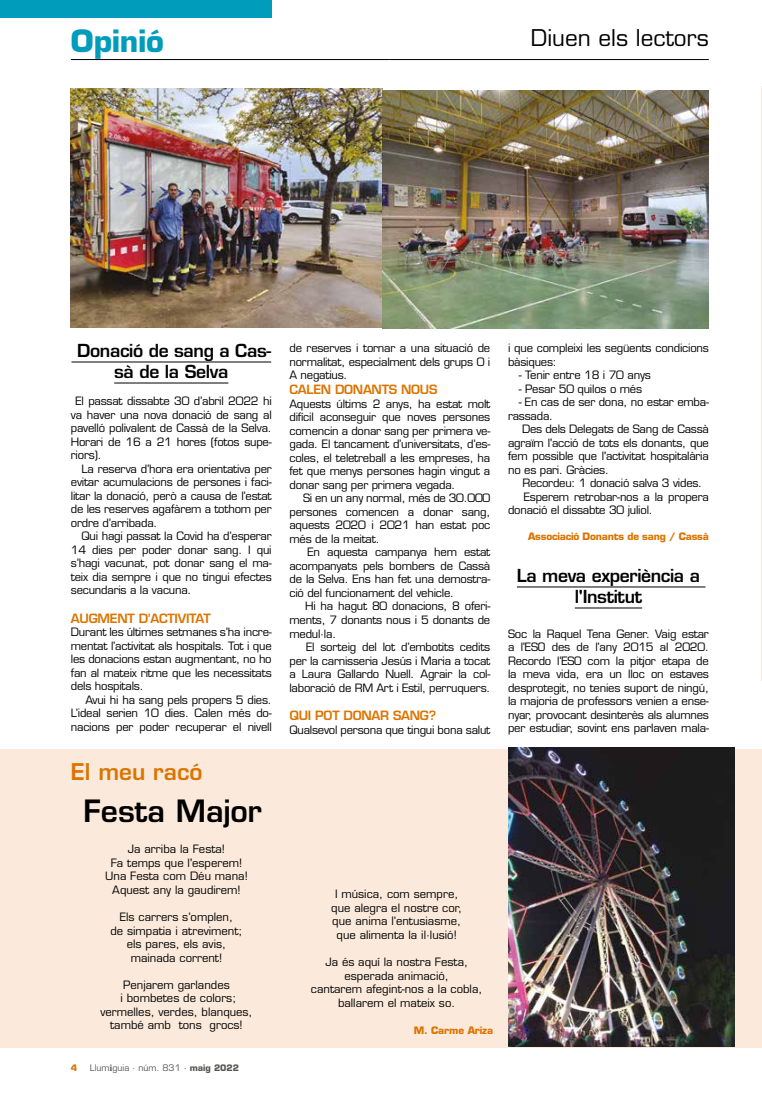
<style>
.page{position:relative;width:762px;height:1117px;background:#fff}
.page>*{position:absolute;margin:0;border:0;box-sizing:border-box;transform-origin:0 0}
.t1{font:600 30px "Eurostile LT Std";color:#000}
.t2{font:700 30px "Eurostile LT Std";color:#009cbc}
.t3{font:22.5px "Eurostile LT Std";color:#000}
.t4{font:600 22.5px "Eurostile LT Std";color:#db7400}
.t5{font:600 17.5px/21px "Eurostile LT Std";letter-spacing:-.02em;color:#000;text-align:center}
.t6{font:600 12.5px "Eurostile LT Std";letter-spacing:-.02em;color:#db7400}
.t7{font:11.25px/13.5px "Eurostile LT Std";letter-spacing:-.02em;color:#000;text-align:justify}
.t8{font:11.25px/13.5px "Eurostile LT Std";color:#000;text-align:center}
.t9{font:700 10px "Eurostile LT Std";letter-spacing:-.02em;color:#db7400}
.t10{font:8.75px "Eurostile LT Std";color:#575756}
.t11{font:700 8.75px "Eurostile LT Std";color:#db7400}
.s1{font-family:"Minion Pro";font-weight:700;font-size:10px}
.s2{font-weight:700}
</style>
<div class="page">
<div style="left:0;top:0;width:272px;height:18px;background:#009cbc"></div>
<hr style="left:71px;top:59px;width:319px;height:1px;background:#000">
<hr style="left:390px;top:59px;width:319px;height:1px;background:#000">
<hr style="left:71px;top:361px;width:200px;height:1px;background:#000">
<hr style="left:114px;top:382px;width:114px;height:1px;background:#000">
<hr style="left:517px;top:586px;width:188px;height:1px;background:#000">
<hr style="left:575px;top:607px;width:67px;height:1px;background:#000">
<img style="left:71px;top:89px;width:311px;height:238px">
<img style="left:382px;top:91px;width:327px;height:237px">
<hr style="left:761px;top:86px;width:1px;height:594px;background:#fbeadb">
<div style="left:0;top:748px;width:762px;height:299px;background:#fbeadb"></div>
<img style="left:508px;top:747px;width:227px;height:298px">
<h1 class="t2" style="left:71px;top:22px;width:95px">Opinió</h1>
<h2 class="t3" style="left:531px;top:24px;width:179px">Diuen els lectors</h2>
<h3 class="t5" style="left:77px;top:340px;width:195px">Donació de sang a Cas&shy;sà de la Selva</h3>
<p class="t7" style="left:71px;top:394px;width:202px;text-indent:5px">El passat dissabte 30 d’abril 2022 hi va haver una nova donació de sang al pavelló polivalent de Cassà de la Selva.<br>Horari de 16 a 21 hores (fotos supe&shy;riors).</p>
<p class="t7" style="left:71px;top:461px;width:202px;text-indent:11px">La reserva d’hora era orientativa per evitar acumulacions de persones i faci&shy;litar la donació, però a causa de l’estat de les reserves agafàrem a tothom per ordre d’arribada.</p>
<p class="t7" style="left:71px;top:529px;width:202px;text-indent:11px">Qui hagi passat la Covid ha d’esperar 14 dies per poder donar sang. I qui s’hagi vacunat, pot donar sang el ma&shy;teix dia sempre i que no tingui efectes secundaris a la vacuna.</p>
<p class="t6" style="left:71px;top:610px;width:141px">AUGMENT D’ACTIVITAT</p>
<p class="t7" style="left:71px;top:625px;width:202px">Durant les últimes setmanes s’ha incre&shy;mentat l’activitat als hospitals. Tot i que les donacions estan augmentant, no ho fan al mateix ritme que les necessitats dels hospitals.</p>
<p class="t7" style="left:71px;top:692px;width:202px;text-indent:15px">Avui hi ha sang pels propers 5 dies.<br>L’ideal serien 10 dies. Calen més do&shy;nacions per poder recuperar el nivell</p>
<h2 class="t4" style="left:71px;top:757px;width:133px">El meu racó</h2>
<h1 class="t1" style="left:84px;top:792px;width:180px">Festa Major</h1>
<p class="t8" style="left:105px;top:842px;width:144px">Ja arriba la Festa!<br>Fa temps que l'esperem!<br>Una Festa com Déu mana!<br>Aquest any la gaudirem!</p>
<p class="t8" style="left:110px;top:909px;width:134px">Els carrers s’omplen,<br>de simpatia i atreviment; els pares, els avis, mainada corrent!</p>
<p class="t8" style="left:100px;top:977px;width:154px">Penjarem garlandes<br>i bombetes de colors; vermelles, verdes, blanques, també amb tons grocs!</p>
<p class="t11" style="left:71px;top:1062px;width:8px">4</p>
<p class="t10" style="left:90px;top:1062px;width:151px">Llum<span class="s1">i</span>guia · núm. 831 · <span class="s2">maig 2022</span></p>
<p class="t7" style="left:289px;top:341px;width:202px">de reserves i tornar a una situació de normalitat, especialment dels grups 0 i A negatius.</p>
<p class="t6" style="left:289px;top:382px;width:150px">CALEN DONANTS NOUS</p>
<p class="t7" style="left:289px;top:397px;width:202px">Aquests últims 2 anys, ha estat molt difícil aconseguir que noves persones comencin a donar sang per primera ve&shy;gada. El tancament d’universitats, d’es&shy;coles, el teletreball a les empreses, ha fet que menys persones hagin vingut a donar sang per primera vegada.</p>
<p class="t7" style="left:289px;top:491px;width:202px;text-indent:14px">Si en un any normal, més de 30.000 persones comencen a donar sang, aquests 2020 i 2021 han estat poc més de la meitat.</p>
<p class="t7" style="left:289px;top:545px;width:202px;text-indent:18px">En aquesta campanya hem estat acompanyats pels bombers de Cassà de la Selva. Ens han fet una demostra&shy;ció del funcionament del vehicle.</p>
<p class="t7" style="left:289px;top:599px;width:202px;text-indent:16px">Hi ha hagut 80 donacions, 8 oferi&shy;ments, 7 donants nous i 5 donants de medul·la.</p>
<p class="t7" style="left:289px;top:640px;width:202px;text-indent:17px">El sorteig del lot d’embotits cedits per la carnisseria Jesús i Maria a tocat a Laura Gallardo Nuell. Agrair la col· laboració de RM Art i Estil, perruquers.</p>
<p class="t6" style="left:289px;top:707px;width:148px">QUI POT DONAR SANG?</p>
<p class="t7" style="left:289px;top:722px;width:202px">Qualsevol persona que tingui bona salut</p>
<p class="t7" style="left:508px;top:341px;width:202px">i que compleixi les següents condicions bàsiques:</p>
<p class="t7" style="left:519px;top:368px;width:134px">- Tenir entre 18 i 70 anys</p>
<p class="t7" style="left:519px;top:382px;width:125px">- Pesar 50 quilos o més</p>
<p class="t7" style="left:508px;top:395px;width:202px;text-indent:11px">- En cas de ser dona, no estar emba&shy;rassada.</p>
<p class="t7" style="left:508px;top:422px;width:202px;text-indent:14px">Des dels Delegats de Sang de Cassà agraïm l'acció de tots els donants, que fem possible que l'activitat hospitalària no es pari. Gràcies.</p>
<p class="t7" style="left:522px;top:476px;width:181px">Recordeu: 1 donació salva 3 vides.</p>
<p class="t7" style="left:524px;top:490px;width:187px">Esperem retrobar-nos a la propera</p>
<p class="t7" style="left:508px;top:503px;width:146px">donació el dissabte 30 juliol.</p>
<p class="t9" style="left:528px;top:530px;width:182px">Associació Donants de sang / Cassà</p>
<h3 class="t5" style="left:517px;top:565px;width:185px">La meva experiència a l'Institut</h3>
<p class="t7" style="left:508px;top:626px;width:202px">Soc la Raquel Tena Gener. Vaig estar a l’ESO des de l’any 2015 al 2020.<br>Recordo l’ESO com la pitjor etapa de la meva vida, era un lloc on estaves desprotegit, no tenies suport de ningú, la majoria de professors venien a ense&shy;nyar, provocant desinterès als alumnes per estudiar, sovint ens parlaven mala-</p>
<p class="t8" style="left:331px;top:887px;width:132px">I música, com sempre, que alegra el nostre cor, que anima l’entusiasme, que alimenta la il·lusió!</p>
<p class="t8" style="left:311px;top:954px;width:173px">Ja és aquí la nostra Festa, esperada animació,<br>cantarem afegint-nos a la cobla, ballarem el mateix so.</p>
<p class="t9" style="left:414px;top:1023px;width:81px">M. Carme Ariza</p>
</div>
